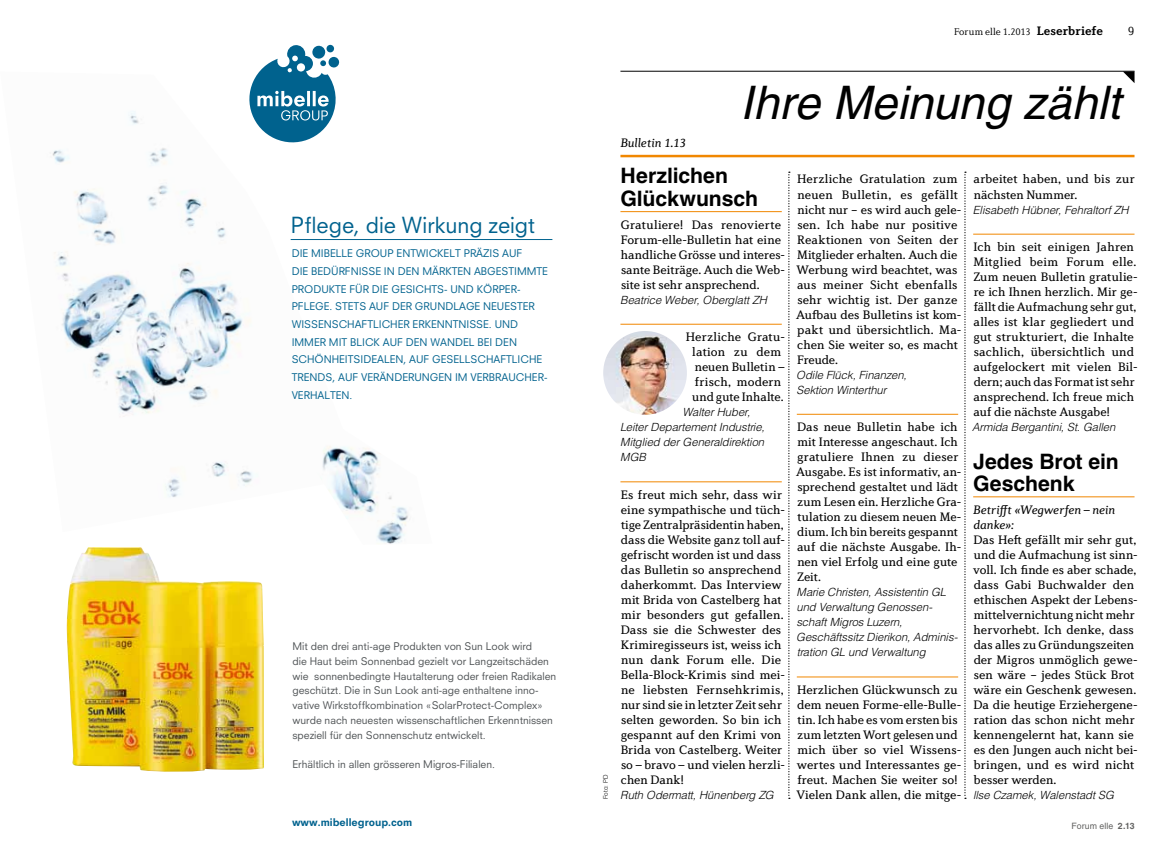
<style>
.page{position:relative;width:1170px;height:851px;background:#fff}
.page>*{position:absolute;margin:0;border:0;box-sizing:border-box;transform-origin:0 0}
.t1{font:italic 46.25px "Helvetica";color:#000}
.t2{font:21.62px "Neuzeit S";letter-spacing:.005em;color:#00628e}
.t3{font:700 21.25px/22.5px "Helvetica";letter-spacing:-.005em;color:#000}
.t4{font:12.5px/15px "Diverda Serif LT Std";letter-spacing:.005em;color:#000}
.t5{font:italic 12.5px/15px "Diverda Serif LT Std";color:#000}
.t6{font:300 12.5px "Diverda Serif LT Std";color:#000}
.t7{font:italic 300 11.25px/15px "Helvetica";letter-spacing:-.005em;color:#000}
.t8{font:10.25px/14.8px "Neuzeit S";color:#4f5355}
.t9{font:10.25px/17.6px "Neuzeit S";color:#00628e}
.t10{font:800 10.25px "Neuzeit S";color:#00628e}
.t11{font:300 10px "Diverda Serif LT Std";color:#000}
.t12{font:8.75px "Helvetica";letter-spacing:.015em;color:#626261}
.t13{font:300 6.25px "Helvetica";letter-spacing:.015em;color:#000}
.s1{font-weight:700;font-size:12.5px}
.s2{font-weight:700}
</style>
<div class="page">
<svg style="left:788px;top:171px;width:1px;height:627px"></svg>
<svg style="left:964px;top:171px;width:1px;height:627px"></svg>
<hr style="left:620px;top:71px;width:514px;height:1px;background:#000">
<svg style="left:1122px;top:71px;width:12px;height:12px"></svg>
<hr style="left:620px;top:155px;width:514px;height:2px;background:#f18700">
<hr style="left:620px;top:211px;width:161px;height:1px;background:#f18700">
<hr style="left:620px;top:324px;width:161px;height:1px;background:#f18700">
<hr style="left:620px;top:481px;width:161px;height:1px;background:#f18700">
<hr style="left:796px;top:414px;width:162px;height:1px;background:#f18700">
<hr style="left:796px;top:676px;width:162px;height:1px;background:#f18700">
<hr style="left:973px;top:234px;width:161px;height:1px;background:#f18700">
<hr style="left:973px;top:496px;width:161px;height:1px;background:#f18700">
<img style="left:603px;top:331px;width:84px;height:83px;border-radius:42px">
<img style="left:52px;top:111px;width:239px;height:386px">
<img style="left:322px;top:446px;width:86px;height:98px">
<hr style="left:291px;top:239px;width:261px;height:1px;background:#00628e">
<svg style="left:243px;top:45px;width:95px;height:103px"></svg>
<img style="left:67px;top:547px;width:197px;height:224px">
<h2 class="t2" style="left:291px;top:211px;width:246px">Pflege, die Wirkung zeigt</h2>
<p class="t9" style="left:291px;top:244px;width:258px">Die Mibelle GrouP entWickelt Präzis auf<br>Die beDürfnisse in Den Märkten abGestiMMte ProDukte für Die Gesichts- unD körPer-PfleGe. stets auf Der GrunDlaGe neuester Wissenschaftlicher erkenntnisse. unD iMMer Mit blick auf Den WanDel bei Den schönheitsiDealen, auf Gesellschaftliche trenDs, auf VeränDerunGen iM Verbraucher-Verhalten.</p>
<p class="t8" style="left:292px;top:639px;width:265px">Mit den drei anti-age Produkten von sun look wird<br>die haut beim sonnenbad gezielt vor langzeitschäden wie sonnenbedingte hautalterung oder freien radikalen geschützt. Die in sun look anti-age enthaltene inno&shy;vative Wirkstoffkombination «solarProtect-complex» wurde nach neuesten wissenschaftlichen erkenntnissen speziell für den sonnenschutz entwickelt.</p>
<p class="t8" style="left:292px;top:756px;width:204px">erhältlich in allen grösseren Migros-filialen.</p>
<p class="t10" style="left:292px;top:816px;width:122px">www.mibellegroup.com</p>
<p class="t11" style="left:953px;top:26px;width:150px">Forum elle 1.2013 <span class="s1">Leserbriefe</span></p>
<p class="t6" style="left:1127px;top:24px;width:8px">9</p>
<p class="t13" style="left:601px;top:799px;width:26px;rotate:-90deg">Foto: PD</p>
<h1 class="t1" style="left:740px;top:76px;width:381px">Ihre Meinung zählt</h1>
<p class="t5" style="left:620px;top:135px;width:67px">Bulletin 1.13</p>
<h3 class="t3" style="left:620px;top:164px;width:139px">Herzlichen<br>Glückwunsch</h3>
<p class="t4" style="left:620px;top:216px;width:166px">Gratuliere! Das renovierte<br>Forum-elle-Bulletin hat eine handliche Grösse und interes&shy;sante Beiträge. Auch die Web&shy;site ist sehr ansprechend.</p>
<p class="t7" style="left:620px;top:292px;width:148px">Beatrice Weber, Oberglatt ZH</p>
<p class="t4" style="left:692px;top:329px;width:94px;text-indent:-6px">Herzliche Gratu&shy;lation zu dem neuen Bulletin – frisch, modern und gute Inhalte.</p>
<p class="t7" style="left:620px;top:404px;width:146px;text-indent:62px">Walter Huber,<br>Leiter Departement Industrie,<br>Mitglied der Generaldirektion<br>MGB</p>
<p class="t4" style="left:620px;top:486px;width:166px">Es freut mich sehr, dass wir eine sympathische und tüch&shy;tige Zentralpräsidentin haben, dass die Website ganz toll auf&shy;gefrischt worden ist und dass das Bulletin so ansprechend daherkommt. Das Interview mit Brida von Castelberg hat mir besonders gut gefallen.<br>Dass sie die Schwester des<br>Krimiregisseurs ist, weiss ich nun dank Forum elle. Die<br>Bella-Block-Krimis sind mei&shy;ne liebsten Fernsehkrimis, nur sind sie in letzter Zeit sehr selten geworden. So bin ich gespannt auf den Krimi von<br>Brida von Castelberg. Weiter so – bravo – und vielen herzli&shy;chen Dank!</p>
<p class="t7" style="left:620px;top:787px;width:155px">Ruth Odermatt, Hünenberg ZG</p>
<p class="t4" style="left:796px;top:171px;width:167px">Herzliche Gratulation zum neuen Bulletin, es gefällt nicht nur − es wird auch gele&shy;sen. Ich habe nur positive<br>Reaktionen von Seiten der<br>Mitglieder erhalten. Auch die<br>Werbung wird beachtet, was aus meiner Sicht ebenfalls sehr wichtig ist. Der ganze<br>Aufbau des Bulletins ist kom&shy;pakt und übersichtlich. Ma&shy;chen Sie weiter so, es macht<br>Freude.</p>
<p class="t7" style="left:796px;top:367px;width:112px">Odile Flück, Finanzen,<br>Sektion Winterthur</p>
<p class="t4" style="left:796px;top:419px;width:167px">Das neue Bulletin habe ich mit Interesse angeschaut. Ich gratuliere Ihnen zu dieser<br>Ausgabe. Es ist informativ, an&shy;sprechend gestaltet und lädt zum Lesen ein. Herzliche Gra&shy;tulation zu diesem neuen Me&shy;dium. Ich bin bereits gespannt auf die nächste Ausgabe. Ih&shy;nen viel Erfolg und eine gute<br>Zeit.</p>
<p class="t7" style="left:796px;top:584px;width:163px">Marie Christen, Assistentin GL und Verwaltung Genossen&shy;schaft Migros Luzern,<br>Geschäftssitz Dierikon, Adminis&shy;tration GL und Verwaltung</p>
<p class="t4" style="left:796px;top:681px;width:166px">Herzlichen Glückwunsch zu dem neuen Forme-elle-Bulle&shy;tin. Ich habe es vom ersten bis zum letzten Wort gelesen und mich über so viel Wissens&shy;wertes und Interessantes ge&shy;freut. Machen Sie weiter so!<br>Vielen Dank allen, die mitge-</p>
<p class="t4" style="left:973px;top:171px;width:163px">arbeitet haben, und bis zur nächsten Nummer.</p>
<p class="t7" style="left:972px;top:202px;width:157px">Elisabeth Hübner, Fehraltorf ZH</p>
<p class="t4" style="left:973px;top:239px;width:166px">Ich bin seit einigen Jahren<br>Mitglied beim Forum elle.<br>Zum neuen Bulletin gratulie&shy;re ich Ihnen herzlich. Mir ge&shy;fällt die Aufmachung sehr gut, alles ist klar gegliedert und gut strukturiert, die Inhalte sachlich, übersichtlich und aufgelockert mit vielen Bil&shy;dern; auch das Format ist sehr ansprechend. Ich freue mich auf die nächste Ausgabe!</p>
<p class="t7" style="left:972px;top:419px;width:145px">Armida Bergantini, St. Gallen</p>
<h3 class="t3" style="left:973px;top:449px;width:147px">Jedes Brot ein<br>Geschenk</h3>
<p class="t5" style="left:973px;top:501px;width:143px">Betrifft «Wegwerfen – nein danke»:</p>
<p class="t4" style="left:973px;top:531px;width:166px">Das Heft gefällt mir sehr gut, und die Aufmachung ist sinn&shy;voll. Ich finde es aber schade, dass Gabi Buchwalder den ethischen Aspekt der Lebens&shy;mittelvernichtung nicht mehr hervorhebt. Ich denke, dass das alles zu Gründungszeiten der Migros unmöglich gewe&shy;sen wäre − jedes Stück Brot wäre ein Geschenk gewesen.<br>Da die heutige Erziehergene&shy;ration das schon nicht mehr kennengelernt hat, kann sie es den Jungen auch nicht bei&shy;bringen, und es wird nicht besser werden.</p>
<p class="t7" style="left:972px;top:787px;width:142px">llse Czamek, Walenstadt SG</p>
<p class="t12" style="left:1071px;top:820px;width:64px">Forum elle <span class="s2">2.13</span></p>
</div>
